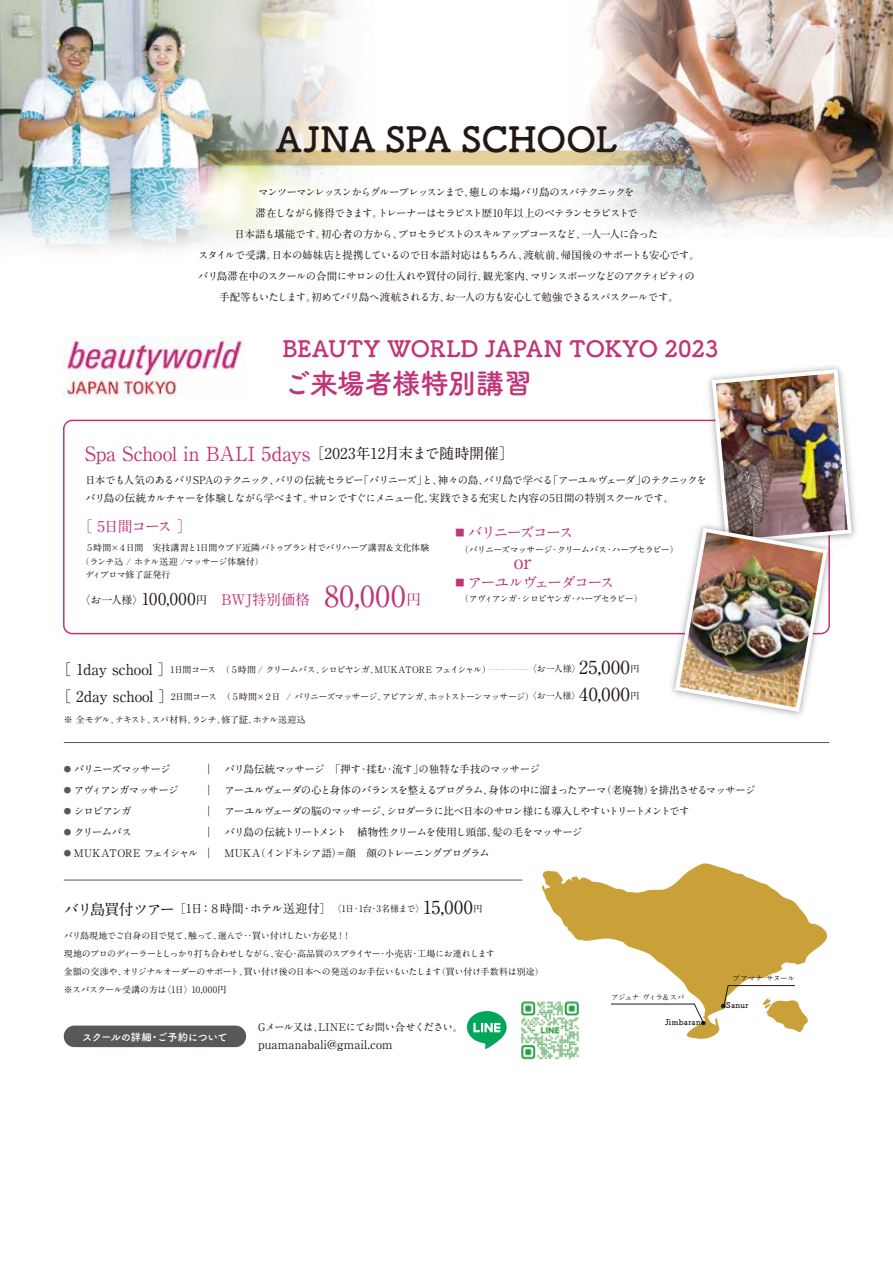
<style>
.page{position:relative;width:893px;height:1263px;background:#fff}
.page>*{position:absolute;margin:0;border:0;box-sizing:border-box;transform-origin:0 0}
.t1{font:34.5px "Tsuku B Rd Gothic Std B";letter-spacing:-.005em;color:#221815}
.t2{font:28.5px "Tsuku B Rd Gothic Std B";letter-spacing:-.03em;color:#c03478}
.t3{font:22.5px "Tsuku B Rd Gothic Std B";letter-spacing:.01em;color:#c03478}
.t4{font:700 19.5px "A1 Mincho Std";letter-spacing:-.01em;color:#c03478}
.t5{font:700 15px "A1 Mincho Std";letter-spacing:-.115em;color:#c03478}
.t6{font:700 14.55px "A1 Mincho Std";letter-spacing:-.005em;color:#c03478}
.t7{font:700 12px "A1 Mincho Std";letter-spacing:-.045em;color:#221815}
.t8{font:700 12px "A1 Mincho Std";letter-spacing:.005em;color:#221815}
.t9{font:700 10.5px/21px "A1 Mincho Std";letter-spacing:-.075em;color:#221815}
.t10{font:700 10.5px "A1 Mincho Std";letter-spacing:-.05em;color:#221815}
.t11{font:700 10.5px "A1 Mincho Std";letter-spacing:-.02em;color:#221815}
.t12{font:10.5px "Tsuku A Rd Gothic Std B";letter-spacing:-.045em;color:#fff}
.t13{font:700 9px/18px "A1 Mincho Std";letter-spacing:-.06em;color:#221815}
.t14{font:700 9px "A1 Mincho Std";letter-spacing:-.085em;color:#221815}
.t15{font:700 9px "A1 Mincho Std";letter-spacing:-.095em;color:#221815}
.t16{font:700 9px "A1 Mincho Std";letter-spacing:-.035em;color:#221815}
.t17{font:700 9px "A1 Mincho Std";letter-spacing:-.015em;color:#221815}
.t18{font:7.8px "Tsuku B Rd Gothic Std B";letter-spacing:.045em;color:#221815}
.t19{font:700 7.5px "A1 Mincho Std";letter-spacing:-.09em;color:#221815}
.t20{font:700 7.5px "A1 Mincho Std";letter-spacing:-.025em;color:#221815}
.t21{font:700 4.5px "A1 Mincho Std";color:#221815}
.s1{font-size:15px;color:#221815}
.s2{font-size:10.95px;color:#221815}
.s3{font-size:16.35px;color:#221815}
.s4{font-size:29.1px}
.s5{font-size:9px}
.s6{font-size:18px}
.s7{font-size:15px}
.s8{font-family:"Koz Go Pr 6 N";font-weight:400}
.s9{font-size:7.5px;color:#595757}
.s10{font-size:5.25px}
</style>
<div class="page">
<svg style="left:542px;top:863px;width:285px;height:176px"></svg>
<img style="left:0;top:0;width:374px;height:249px">
<img style="left:564px;top:0;width:329px;height:230px">
<svg style="left:208px;top:150px;width:477px;height:15px;background:#cbba8b"></svg>
<img style="left:64px;top:336px;width:181px;height:62px">
<hr style="left:64px;top:742px;width:765px;height:1px;background:#595757">
<hr style="left:64px;top:880px;width:458px;height:1px;background:#595757">
<div style="left:64px;top:1025px;width:182px;height:22px;background:#595757;border-radius:11px"></div>
<img style="left:521px;top:998px;width:61px;height:62px">
<svg style="left:467px;top:1011px;width:40px;height:38px"></svg>
<div style="left:63px;top:420px;width:767px;height:214px;border:2px solid #c03478;border-radius:9px"></div>
<img style="left:621px;top:486px;width:235px;height:257px">
<img style="left:675px;top:369px;width:177px;height:343px">
<img style="left:679px;top:532px;width:144px;height:175px">
<svg style="left:611px;top:1004px;width:93px;height:19px"></svg>
<svg style="left:723px;top:985px;width:72px;height:21px"></svg>
<h1 class="t1" style="left:275px;top:113px;width:344px">AJNA SPA SCHOOL</h1>
<p class="t9" style="left:198px;top:180px;width:504px;text-align:center">マンツーマンレッスンからグループレッスンまで、癒しの本場バリ島のスパテクニックを<br>滞在しながら修得できます。トレーナーはセラピスト歴10年以上のベテランセラピストで<br>日本語も堪能です。初心者の方から、プロセラピストのスキルアップコースなど、一人一人に合った<br>スタイルで受講。日本の姉妹店と提携しているので日本語対応はもちろん、渡航前、帰国後のサポートも安心です。バリ島滞在中のスクールの合間にサロンの仕入れや買付の同行、観光案内、マリンスポーツなどのアクティビティの手配等もいたします。初めてバリ島へ渡航される方、お一人の方も安心して勉強できるスパスクールです。</p>
<h3 class="t3" style="left:283px;top:331px;width:437px">BEAUTY WORLD JAPAN TOKYO 2023</h3>
<h2 class="t2" style="left:283px;top:361px;width:251px">ご来場者様特別講習</h2>
<h3 class="t4" style="left:85px;top:438px;width:431px">Spa School in BALI 5days <span class="s1">［2023年12月末まで随時開催］</span></h3>
<p class="t9" style="left:85px;top:469px;width:623px;line-height:18px">日本でも人気のあるバリSPAのテクニック、バリの伝統セラピー「バリニーズ」と、神々の島、バリ島で学べる「アーユルヴェーダ」のテクニックをバリ島の伝統カルチャーを体験しながら学べます。サロンですぐにメニュー化、実践できる充実した内容の5日間の特別スクールです。</p>
<h3 class="t5" style="left:78px;top:514px;width:116px">［ 5日間コース ］</h3>
<h3 class="t5" style="left:455px;top:520px;width:120px"><sup>■</sup> バリニーズコース</h3>
<p class="t14" style="left:455px;top:542px;width:225px">　（バリニーズマッサージ・クリームバス・ハーブセラピー）</p>
<h3 class="t5" style="left:455px;top:570px;width:161px"><sup>■</sup> アーユルヴェーダコース</h3>
<p class="t15" style="left:455px;top:591px;width:189px">　（アヴィアンガ・シロビヤンガ・ハーブセラピー）</p>
<p class="t13" style="left:85px;top:537px;width:346px">５時間×４日間　実技講習と1日間ウブド近隣バトゥブラン村でバリハーブ講習＆文化体験</p>
<p class="t16" style="left:81px;top:554px;width:185px">（ランチ込 / ホテル送迎 /マッサージ体験付）</p>
<p class="t17" style="left:85px;top:567px;width:87px">ディプロマ修了証発行</p>
<h3 class="t6" style="left:80px;top:588px;width:343px"><span class="s2">〈お一人様〉</span><span class="s3">100,000</span><span class="s2">円</span>　BWJ特別価格　<span class="s4">80,000</span>円</h3>
<p class="t21" style="left:488px;top:665px;width:153px">・・・・・・・・・・・・・・・・・・ <span class="s5">〈お一人様〉</span><span class="s6">25,000</span><span class="s5">円</span></p>
<p class="t13" style="left:528px;top:686px;width:113px">〈お一人様〉<span class="s6">40,000</span>円</p>
<p class="t13" style="left:56px;top:659px;width:436px"><span class="s7">［ 1day school ］</span>1日間コース　（５時間 / クリームバス、シロビヤンガ、MUKATORE フェイシャル）</p>
<p class="t14" style="left:56px;top:689px;width:479px"><span class="s7">［ 2day school ］</span>2日間コース　（５時間×２日 / バリニーズマッサージ、アビアンガ、ホットストーンマッサージ）</p>
<p class="t13" style="left:64px;top:709px;width:243px">※ 全モデル、テキスト、スパ材料、ランチ、修了<span class="s8">証</span>、ホテル送迎込</p>
<p class="t9" style="left:64px;top:757px;width:108px"><span class="s9">●</span> バリニーズマッサージ</p>
<p class="t9" style="left:64px;top:778px;width:116px"><span class="s9">●</span> アヴィアンガマッサージ</p>
<p class="t9" style="left:64px;top:799px;width:69px"><span class="s9">●</span> シロビアンガ</p>
<p class="t9" style="left:64px;top:820px;width:70px"><span class="s9">●</span> クリームバス</p>
<p class="t11" style="left:64px;top:844px;width:136px"><span class="s9">●</span> MUKATORE フェイシャル</p>
<p class="t9" style="left:203px;top:757px;width:554px">｜　バリ島伝統マッサージ　「押す・揉む・流す」の独特な手技のマッサージ<br>｜　アーユルヴェーダの心と身体のバランスを整えるプログラム、身体の中に溜まったアーマ（老廃物）を排出させるマッサージ｜　アーユルヴェーダの脳のマッサージ、シロダーラに比べ日本のサロン様にも導入しやすいトリートメントです<br>｜　バリ島の伝統トリートメント　植物性クリームを使用し頭部、髪の毛をマッサージ<br>｜　MUKA（インドネシア語)＝顔　顔のトレーニングプログラム</p>
<p class="t7" style="left:64px;top:899px;width:269px"><span class="s7">バリ島買付ツアー</span> ［1日：８時間・ホテル送迎付］</p>
<p class="t13" style="left:332px;top:899px;width:152px">〈1日・1台・3名様まで〉<span class="s6">15,000</span>円</p>
<p class="t13" style="left:64px;top:925px;width:482px">バリ島現地でご自身の目で見て、触って、選んで・・買い付けしたい方必見！！<br>現地のプロのディーラーとしっかり打ち合わせしながら、安心・高品質のスプライヤー・小売店・工場にお連れします<br>金額の交渉や、オリジナルオーダーのサポート、買い付け後の日本への発送のお手伝いもいたします（買い付け手数料は別途）※スパスクール受講の方は〈1日〉10,000円</p>
<p class="t12" style="left:82px;top:1028px;width:147px">スクールの詳細・ご予約について</p>
<p class="t10" style="left:258px;top:1019px;width:207px">Gメール又は、LINEにてお問い合せください。</p>
<p class="t8" style="left:258px;top:1034px;width:136px">puamanabali@gmail.com</p>
<p class="t19" style="left:611px;top:991px;width:75px">アジュナ ヴィラ＆スパ</p>
<p class="t18" style="left:665px;top:1016px;width:43px">Jimbaran<span class="s10">●</span></p>
<p class="t20" style="left:733px;top:972px;width:64px">プアマナ サヌール</p>
<p class="t18" style="left:721px;top:999px;width:29px"><span class="s10">●</span>Sanur</p>
</div>
